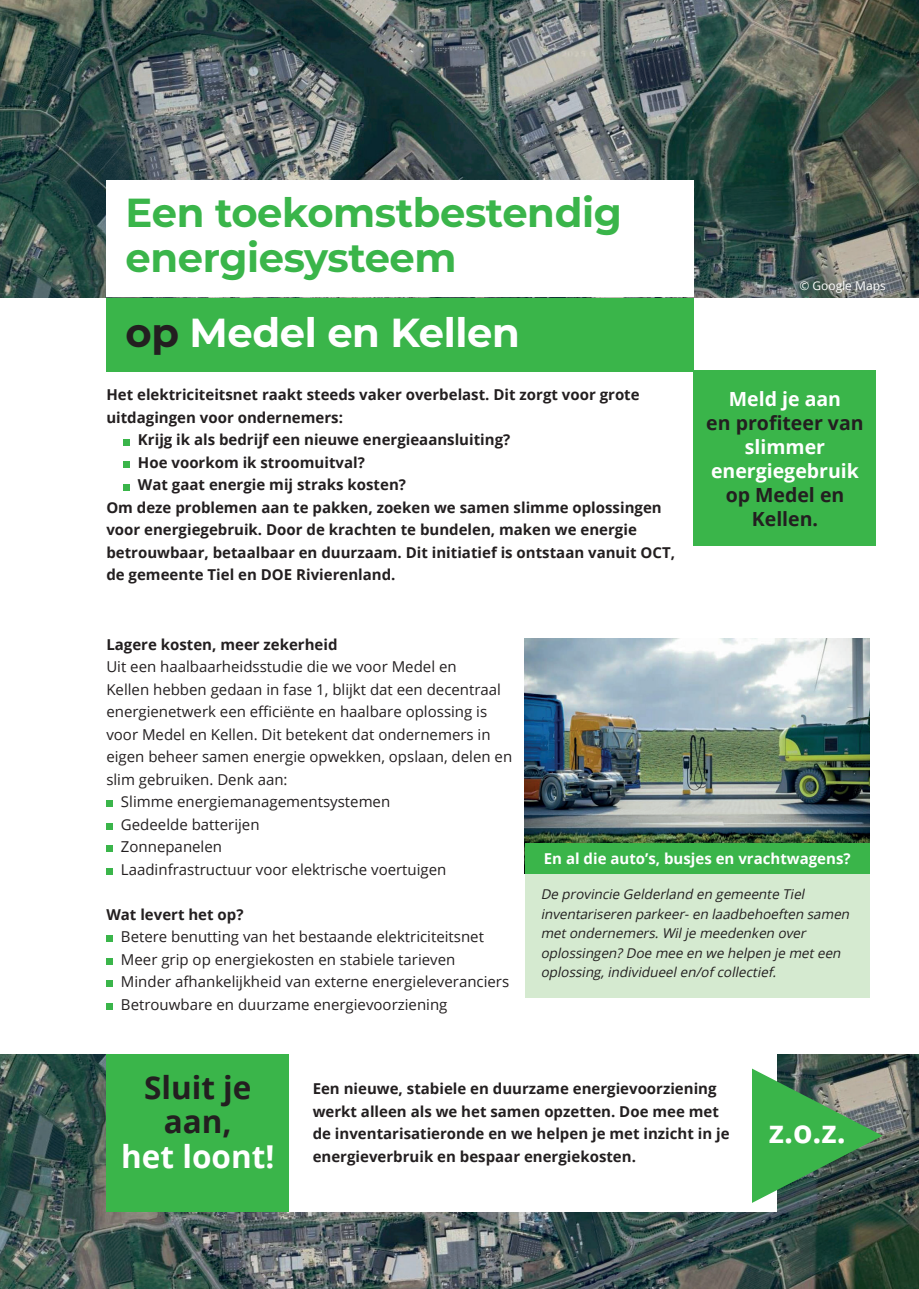
<style>
.page{position:relative;width:919px;height:1289px;background:#fff}
.page>*{position:absolute;margin:0;border:0;box-sizing:border-box;transform-origin:0 0}
.t1{font:700 40.5px/45px "Montserrat";letter-spacing:-.01em;color:#3ab54a}
.t2{font:700 40.5px "Montserrat";letter-spacing:-.01em;color:#fff}
.t3{font:700 31.5px "Open Sans";color:#fff}
.t4{font:700 31.5px/34.5px "Open Sans";color:#231f20;text-align:center}
.t5{font:700 19.5px/24px "Open Sans";color:#fff;text-align:center}
.t6{font:700 19.5px/24px "Open Sans";color:#231f20;text-align:center}
.t7{font:700 15px/22.5px "Open Sans";color:#231f20}
.t8{font:15px/22.5px "Open Sans";color:#231f20}
.t9{font:700 15px "Open Sans";color:#fff}
.t10{font:italic 13.5px/19.5px "Open Sans";color:#231f20}
.t11{font:12px "Open Sans";color:#fff}
.s1{color:#231f20}
</style>
<div class="page">
<div style="left:106px;top:196px;width:587px;height:175px;background:#3ab54a"></div>
<div style="left:106px;top:800px;width:7px;height:7px;background:#3ab54a"></div>
<div style="left:106px;top:823px;width:7px;height:6px;background:#3ab54a"></div>
<div style="left:106px;top:845px;width:7px;height:7px;background:#3ab54a"></div>
<div style="left:106px;top:868px;width:7px;height:6px;background:#3ab54a"></div>
<div style="left:106px;top:935px;width:7px;height:7px;background:#3ab54a"></div>
<div style="left:106px;top:958px;width:7px;height:6px;background:#3ab54a"></div>
<div style="left:106px;top:980px;width:7px;height:7px;background:#3ab54a"></div>
<div style="left:106px;top:1003px;width:7px;height:6px;background:#3ab54a"></div>
<img style="left:0;top:0;width:918px;height:297px">
<img style="left:0;top:1054px;width:918px;height:234px">
<div style="left:106px;top:181px;width:587px;height:116px;background:#fff"></div>
<div style="left:106px;top:1040px;width:671px;height:171px;background:#fff"></div>
<div style="left:123px;top:438px;width:7px;height:7px;background:#3ab54a"></div>
<div style="left:123px;top:461px;width:7px;height:7px;background:#3ab54a"></div>
<div style="left:123px;top:483px;width:7px;height:7px;background:#3ab54a"></div>
<div style="left:524px;top:757px;width:345px;height:240px;background:#d5ead0"></div>
<img style="left:524px;top:638px;width:345px;height:205px">
<div style="left:524px;top:843px;width:345px;height:30px;background:#3ab54a"></div>
<div style="left:693px;top:371px;width:183px;height:175px;background:#3ab54a"></div>
<div style="left:106px;top:1054px;width:183px;height:157px;background:#3ab54a"></div>
<svg style="left:752px;top:1068px;width:130px;height:134px;background:#4b8f56"></svg>
<h1 class="t1" style="left:125px;top:188px;width:498px">Een toekomstbestendig energiesysteem</h1>
<h1 class="t2" style="left:125px;top:303px;width:396px"><span class="s1">op</span> Medel en Kellen</h1>
<p class="t7" style="left:106px;top:383px;width:535px">Het elektriciteitsnet raakt steeds vaker overbelast. Dit zorgt voor grote</p>
<p class="t7" style="left:106px;top:406px;width:238px">uitdagingen voor ondernemers:</p>
<p class="t7" style="left:138px;top:428px;width:374px">Krijg ik als bedrijf een nieuwe energieaansluiting?</p>
<p class="t7" style="left:138px;top:451px;width:228px">Hoe voorkom ik stroomuitval?</p>
<p class="t7" style="left:138px;top:473px;width:269px">Wat gaat energie mij straks kosten?</p>
<p class="t7" style="left:106px;top:496px;width:557px">Om deze problemen aan te pakken, zoeken we samen slimme oplossingen</p>
<p class="t7" style="left:106px;top:518px;width:532px">voor energiegebruik. Door de krachten te bundelen, maken we energie</p>
<p class="t7" style="left:106px;top:541px;width:570px">betrouwbaar, betaalbaar en duurzaam. Dit initiatief is ontstaan vanuit OCT,</p>
<p class="t7" style="left:106px;top:563px;width:290px">de gemeente Tiel en DOE Rivierenland.</p>
<p class="t11" style="left:799px;top:277px;width:88px">© Google Maps</p>
<h3 class="t5" style="left:728px;top:387px;width:114px">Meld je aan</h3>
<h3 class="t6" style="left:706px;top:411px;width:159px">en profiteer van</h3>
<h3 class="t5" style="left:711px;top:435px;width:149px">slimmer energiegebruik</h3>
<h3 class="t6" style="left:725px;top:483px;width:120px">op Medel en<br>Kellen.</h3>
<p class="t7" style="left:106px;top:632px;width:233px">Lagere kosten, meer zekerheid</p>
<p class="t8" style="left:106px;top:655px;width:352px">Uit een haalbaarheidsstudie die we voor Medel en</p>
<p class="t8" style="left:106px;top:677px;width:396px">Kellen hebben gedaan in fase 1, blijkt dat een decentraal</p>
<p class="t8" style="left:106px;top:700px;width:382px">energienetwerk een efficiënte en haalbare oplossing is</p>
<p class="t8" style="left:106px;top:722px;width:386px">voor Medel en Kellen. Dit betekent dat ondernemers in</p>
<p class="t8" style="left:106px;top:745px;width:407px">eigen beheer samen energie opwekken, opslaan, delen en</p>
<p class="t8" style="left:106px;top:767px;width:183px">slim gebruiken. Denk aan:</p>
<p class="t8" style="left:121px;top:790px;width:271px">Slimme energiemanagementsystemen</p>
<p class="t8" style="left:121px;top:812px;width:140px">Gedeelde batterijen</p>
<p class="t8" style="left:121px;top:835px;width:103px">Zonnepanelen</p>
<p class="t8" style="left:121px;top:857px;width:327px">Laadinfrastructuur voor elektrische voertuigen</p>
<p class="t7" style="left:106px;top:902px;width:139px">Wat levert het op?</p>
<p class="t8" style="left:121px;top:925px;width:390px">Betere benutting van het bestaande elektriciteitsnet Meer grip op energiekosten en stabiele tarieven Minder afhankelijkheid van externe energieleveranciers Betrouwbare en duurzame energievoorziening</p>
<p class="t9" style="left:544px;top:848px;width:308px">En al die auto’s, busjes en vrachtwagens?</p>
<p class="t10" style="left:540px;top:884px;width:313px">De provincie Gelderland en gemeente Tiel inventariseren parkeer-en laadbehoeften samen metondernemers.Wilje meedenken over oplossingen?Doe mee en we helpen je meteen oplossing,individueelen/of collectief.</p>
<h2 class="t4" style="left:144px;top:1069px;width:109px">Sluit je aan,</h2>
<h2 class="t3" style="left:121px;top:1133px;width:155px">het loont!</h2>
<p class="t7" style="left:313px;top:1077px;width:418px">Een nieuwe, stabiele en duurzame energievoorziening werkt alleen als we het samen opzetten. Doe mee met de inventarisatieronde en we helpen je met inzicht in je energieverbruik en bespaar energiekosten.</p>
<h2 class="t3" style="left:768px;top:1109px;width:79px">z.o.z.</h2>
</div>
